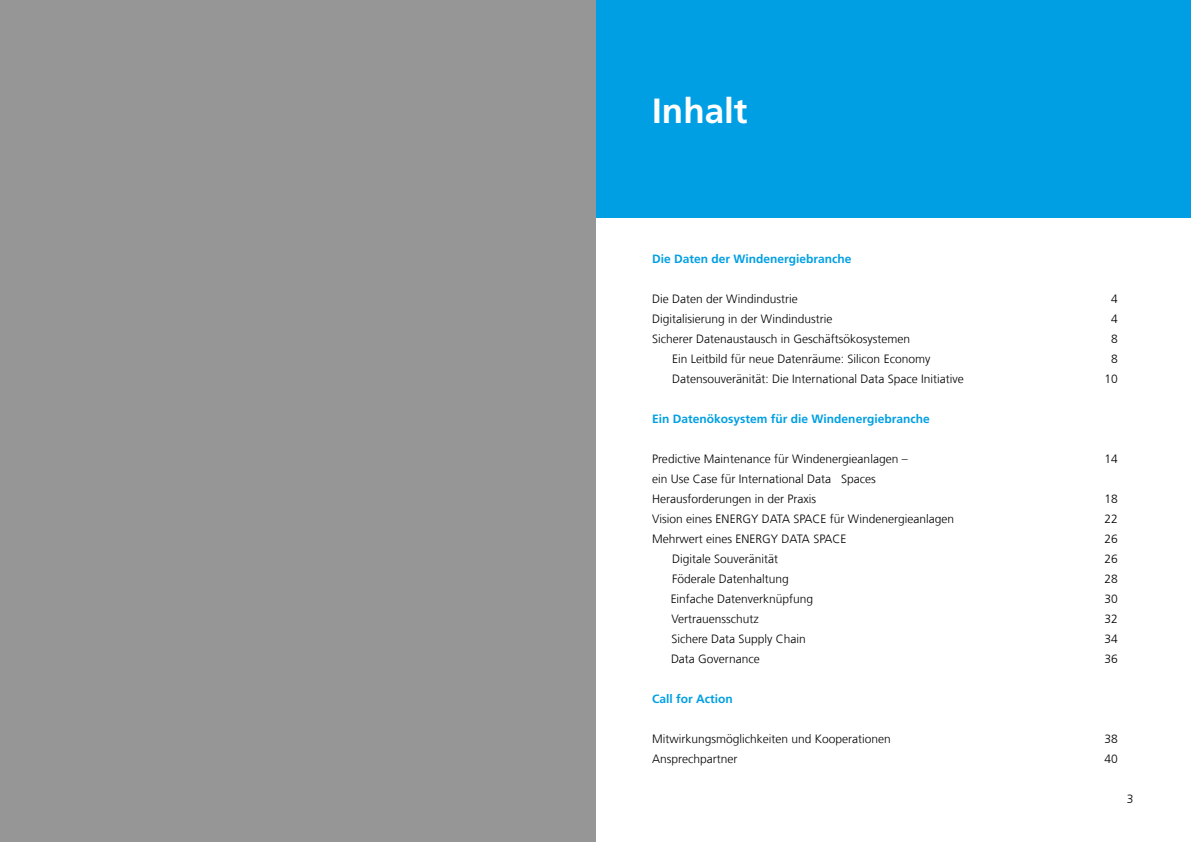
<style>
.page{position:relative;width:1191px;height:842px;background:#fff}
.page>*{position:absolute;margin:0;border:0;box-sizing:border-box;transform-origin:0 0}
.t1{font:700 35px "Frutiger LT Com";color:#fff}
.t2{font:300 12px/20px "Frutiger LT Com";color:#000}
.t3{font:700 12px "Frutiger LT Com";color:#009fe3}
.t4{font:300 12px/20px "Frutiger LT Com";color:#020203}
</style>
<div class="page">
<div style="left:0;top:0;width:1191px;height:218px;background:#009fe3"></div>
<div style="left:0;top:0;width:595px;height:842px;background:#969696"></div>
<h1 class="t1" style="left:652px;top:90px;width:97px">Inhalt</h1>
<p class="t3" style="left:652px;top:251px;width:201px">Die Daten der Windenergiebranche</p>
<p class="t2" style="left:652px;top:288px;width:182px">Die Daten der Windindustrie<br>Digitalisierung in der Windindustrie</p>
<p class="t2" style="left:672px;top:328px;width:293px;text-indent:-20px">Sicherer Datenaustausch in Geschäftsökosystemen<br>Ein Leitbild für neue Datenräume: Silicon Economy<br>Datensouveränität: Die International Data Space Initiative</p>
<p class="t2" style="left:1104px;top:288px;width:15px;text-align:center">4<br>4<br>8<br>8<br>10</p>
<p class="t2" style="left:1109px;top:308px;width:8px">4</p>
<p class="t2" style="left:1102px;top:368px;width:8px">1</p>
<p class="t3" style="left:652px;top:411px;width:279px">Ein Datenökosystem für die Windenergiebranche</p>
<p class="t2" style="left:652px;top:448px;width:303px">Predictive Maintenance für Windenergieanlagen –<br>ein Use Case für International Data Spaces Herausforderungen in der Praxis<br>Vision eines ENERGY DATA SPACE für Windenergieanlagen</p>
<p class="t2" style="left:1104px;top:448px;width:15px">14</p>
<p class="t2" style="left:1104px;top:488px;width:15px;text-align:justify">18<br>22<br>26<br>26<br>28<br>30<br>32<br>34<br>36</p>
<p class="t2" style="left:1101px;top:508px;width:15px">22</p>
<p class="t2" style="left:652px;top:528px;width:196px">Mehrwert eines ENERGY DATA SPACE</p>
<p class="t2" style="left:1101px;top:528px;width:15px">26</p>
<p class="t2" style="left:672px;top:548px;width:118px">Digitale Souveränität<br>Föderale Datenhaltung</p>
<p class="t2" style="left:1102px;top:568px;width:15px">28</p>
<p class="t2" style="left:671px;top:588px;width:144px">Einfache Datenverknüpfung<br>Vertrauensschutz<br>Sichere Data Supply Chain<br>Data Governance</p>
<p class="t3" style="left:652px;top:691px;width:82px">Call for Action</p>
<p class="t4" style="left:652px;top:728px;width:240px">Mitwirkungsmöglichkeiten und Kooperationen<br>Ansprechpartner</p>
<p class="t4" style="left:1104px;top:728px;width:15px">38<br>40</p>
<p class="t2" style="left:1126px;top:788px;width:8px">3</p>
</div>
